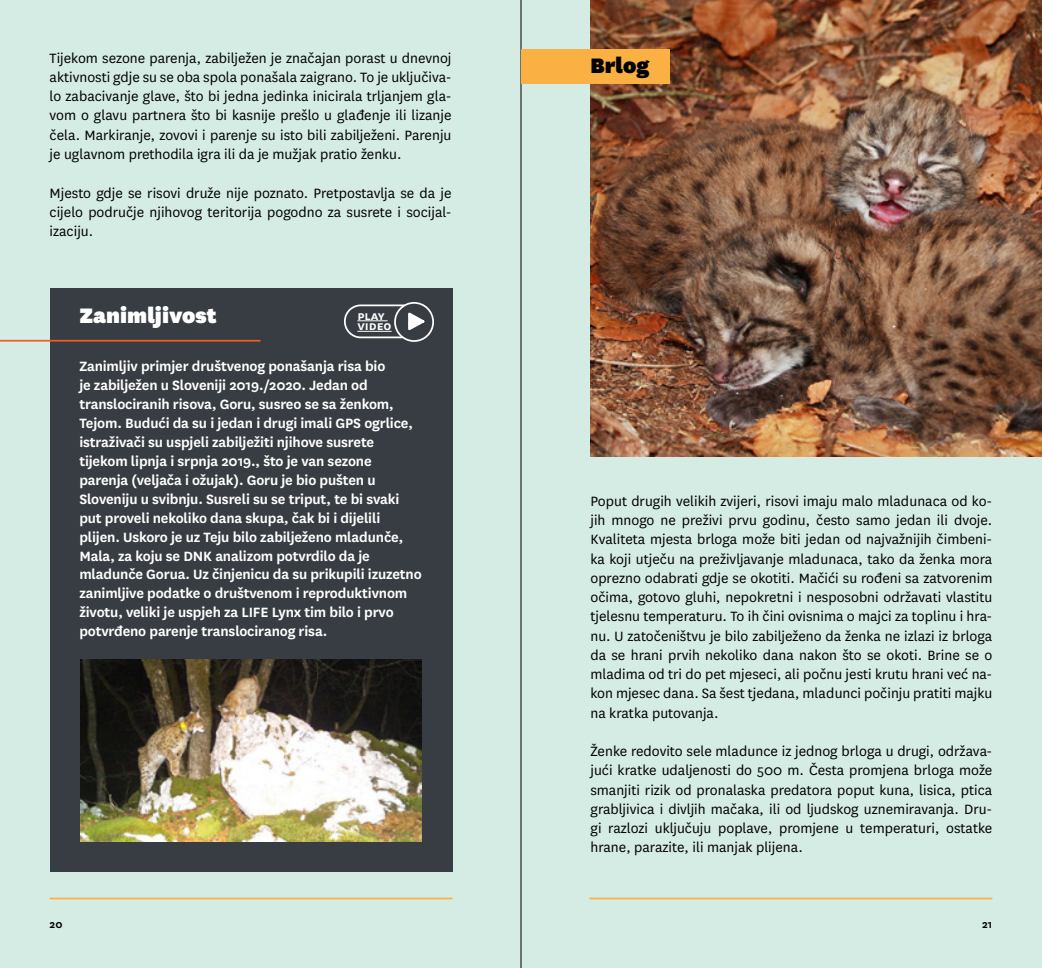
<style>
.page{position:relative;width:1042px;height:968px;background:#fff}
.page>*{position:absolute;margin:0;border:0;box-sizing:border-box;transform-origin:0 0}
.t1{font:900 24.5px "National";color:#fff}
.t2{font:900 24.5px "National";color:#000}
.t3{font:15.75px/19.2px "National";color:#000;text-align:justify}
.t4{font:600 15.75px/18.9px "National";letter-spacing:-.01em;color:#fff}
.t5{font:600 14px/10.5px "National";letter-spacing:-.005em;color:#fff}
.t6{font:600 12.25px "National";color:#000}
</style>
<div class="page">
<div style="left:0;top:0;width:1042px;height:967px;background:#d5ece5"></div>
<hr style="left:50px;top:897px;width:402px;height:2px;background:#fab042">
<hr style="left:589px;top:897px;width:403px;height:2px;background:#fab042">
<hr style="left:521px;top:0;width:1px;height:967px;background:#000">
<img style="left:590px;top:0;width:452px;height:456px">
<div style="left:521px;top:50px;width:149px;height:34px;background:#fab042"></div>
<div style="left:50px;top:288px;width:402px;height:583px;background:#373d42"></div>
<hr style="left:0;top:340px;width:260px;height:1px;background:#f2592b">
<img style="left:80px;top:659px;width:342px;height:182px">
<div style="left:394px;top:302px;width:40px;height:40px;border:2px solid #fff;border-radius:50%"></div>
<svg style="left:344px;top:303px;width:82px;height:36px"></svg>
<hr style="left:357px;top:320px;width:31px;height:1px;background:#fff">
<hr style="left:357px;top:331px;width:35px;height:1px;background:#fff">
<p class="t3" style="left:50px;top:48px;width:403px">Tijekom sezone parenja, zabilježen je značajan porast u dnevnoj aktivnosti gdje su se oba spola ponašala zaigrano. To je uključiva&shy;lo zabacivanje glave, što bi jedna jedinka inicirala trljanjem gla&shy;vom o glavu partnera što bi kasnije prešlo u glađenje ili lizanje čela. Markiranje, zovovi i parenje su isto bili zabilježeni. Parenju je uglavnom prethodila igra ili da je mužjak pratio ženku.</p>
<p class="t3" style="left:50px;top:182px;width:403px">Mjesto gdje se risovi druže nije poznato. Pretpostavlja se da je cijelo područje njihovog teritorija pogodno za susrete i socijal&shy;izaciju.</p>
<h1 class="t1" style="left:79px;top:299px;width:139px">Zanimljivost</h1>
<p class="t4" style="left:79px;top:356px;width:344px">Zanimljiv primjer društvenog ponašanja risa bio<br>je zabilježen u Sloveniji 2019./2020. Jedan od translociranih risova, Goru, susreo se sa ženkom, Tejom. Budući da su i jedan i drugi imali GPS ogrlice, istraživači su uspjeli zabilježiti njihove susrete tijekom lipnja i srpnja 2019., što je van sezone parenja (veljača i ožujak). Goru je bio pušten u Sloveniju u svibnju. Susreli su se triput, te bi svaki put proveli nekoliko dana skupa, čak bi i dijelili plijen. Uskoro je uz Teju bilo zabilježeno mladunče, Mala, za koju se DNK analizom potvrdilo da je mladunče Gorua. Uz činjenicu da su prikupili izuzetno zanimljive podatke o društvenom i reproduktivnom životu, veliki je uspjeh za LIFE Lynx tim bilo i prvo potvrđeno parenje translociranog risa.</p>
<p class="t5" style="left:357px;top:309px;width:36px">play video</p>
<h1 class="t2" style="left:590px;top:49px;width:60px">Brlog</h1>
<p class="t3" style="left:590px;top:490px;width:403px">Poput drugih velikih zvijeri, risovi imaju malo mladunaca od ko&shy;jih mnogo ne preživi prvu godinu, često samo jedan ili dvoje.<br>Kvaliteta mjesta brloga može biti jedan od najvažnijih čimbeni&shy;ka koji utječu na preživljavanje mladunaca, tako da ženka mora oprezno odabrati gdje se okotiti. Mačići su rođeni sa zatvorenim očima, gotovo gluhi, nepokretni i nesposobni održavati vlastitu tjelesnu temperaturu. To ih čini ovisnima o majci za toplinu i hra&shy;nu. U zatočeništvu je bilo zabilježeno da ženka ne izlazi iz brloga da se hrani prvih nekoliko dana nakon što se okoti. Brine se o mladima od tri do pet mjeseci, ali počnu jesti krutu hrani već na&shy;kon mjesec dana. Sa šest tjedana, mladunci počinju pratiti majku na kratka putovanja.</p>
<p class="t3" style="left:590px;top:741px;width:403px">Ženke redovito sele mladunce iz jednog brloga u drugi, održava&shy;jući kratke udaljenosti do 500 m. Česta promjena brloga može smanjiti rizik od pronalaska predatora poput kuna, lisica, ptica grabljivica i divljih mačaka, ili od ljudskog uznemiravanja. Dru&shy;gi razlozi uključuju poplave, promjene u temperaturi, ostatke hrane, parazite, ili manjak plijena.</p>
<p class="t6" style="left:50px;top:915px;width:14px">20</p>
<p class="t6" style="left:982px;top:915px;width:12px">21</p>
</div>
